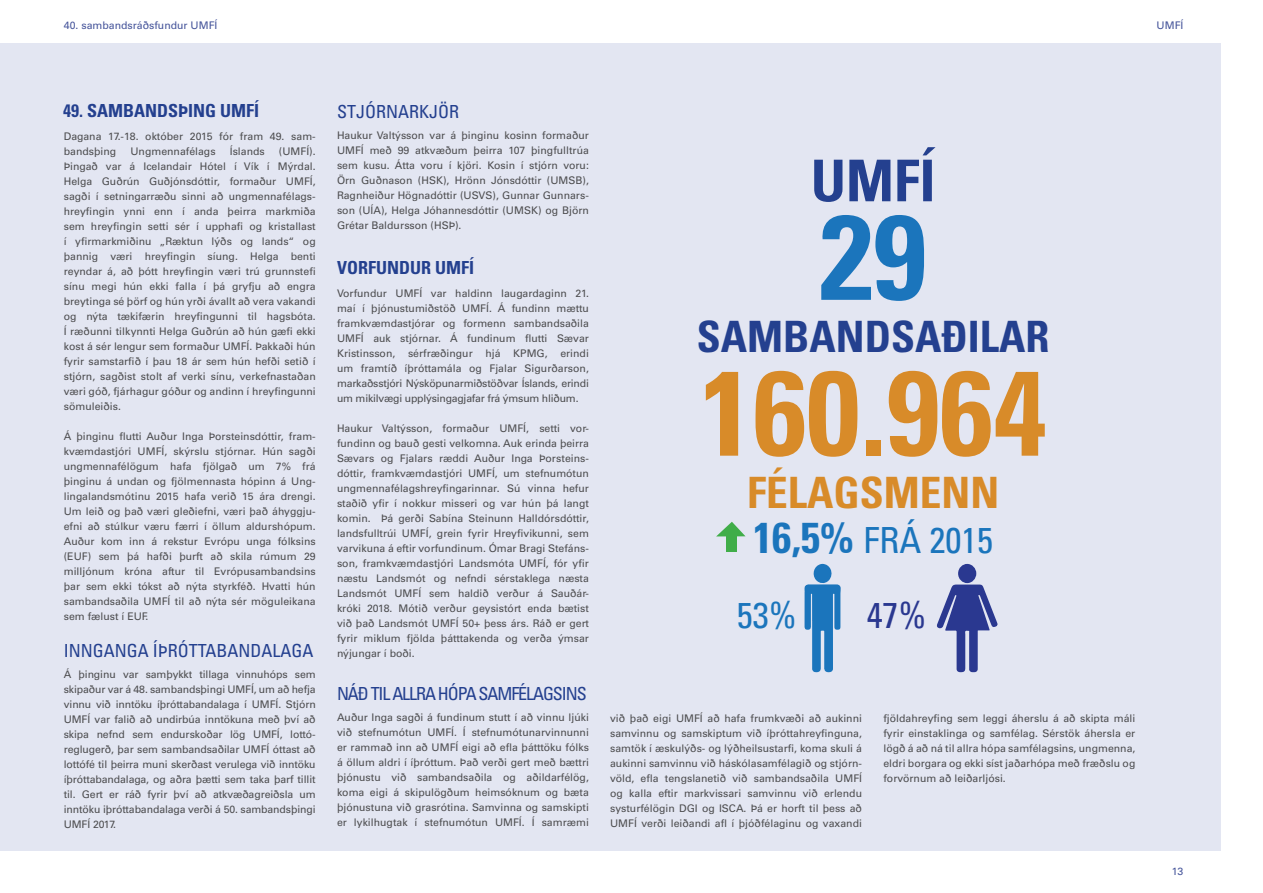
<style>
.page{position:relative;width:1263px;height:893px;background:#fff}
.page>*{position:absolute;margin:0;border:0;box-sizing:border-box;transform-origin:0 0}
.t1{font:700 condensed 120px "Univers LT Std";color:#d88b29}
.t2{font:700 condensed 120px "Univers LT Std";color:#1b75bc}
.t3{font:700 condensed 57.6px "Univers LT Std";color:#24408f}
.t4{font:700 condensed 43.2px "Univers LT Std";color:#24408f}
.t5{font:700 condensed 43.2px "Univers LT Std";color:#d88b29}
.t6{font:condensed 36px/74.6px "Univers LT Std";color:#1b75bc}
.t7{font:condensed 36px "Univers LT Std";color:#2a3890}
.t8{font:condensed 18px "Univers LT Std";color:#24408f}
.t9{font:700 condensed 18px "Univers LT Std";color:#24408f}
.t10{font:condensed 18px "Univers LT Std";letter-spacing:-.06em;color:#24408f}
.t11{font:10.5px/15px "Univers LT Std";color:#4c4c4e;text-align:justify}
.t12{font:10.5px "Univers LT Std";color:#45549a}
.s1{font-weight:700;font-size:43.2px}
</style>
<div class="page">
<div style="left:0;top:43px;width:1220px;height:807px;background:#e3e6f2"></div>
<div style="left:726px;top:536px;width:11px;height:16px;background:#40ad49"></div>
<svg style="left:716px;top:522px;width:29px;height:14px"></svg>
<svg style="left:804px;top:564px;width:37px;height:109px"></svg>
<div style="left:958px;top:564px;width:18px;height:19px;background:#2a3890;border-radius:50%"></div>
<svg style="left:937px;top:584px;width:61px;height:88px"></svg>
<p class="t12" style="left:64px;top:19px;width:155px">40. sambandsráðsfundur UMFÍ</p>
<p class="t12" style="left:1156px;top:19px;width:28px">UMFÍ</p>
<h3 class="t9" style="left:63px;top:99px;width:197px">49. SAMBANDSÞING UMFÍ</h3>
<p class="t11" style="left:64px;top:129px;width:253px">Dagana 17.-18. október 2015 fór fram 49. sam&shy;bandsþing</p>
<p class="t11" style="left:64px;top:144px;width:253px;text-indent:215px">(UMFÍ).<br>Þingað var á Icelandair Hótel í Vík í Mýrdal.<br>Helga Guðrún Guðjónsdóttir, formaður UMFÍ, sagði í setningarræðu sinni að ungmennafélags&shy;hreyfingin ynni enn í anda þeirra markmiða sem hreyfingin setti sér í upphafi og kristallast í yfirmarkmiðinu „Ræktun lýðs og lands“ og þannig væri hreyfingin síung. Helga benti reyndar á, að þótt hreyfingin væri trú grunnstefi sínu megi hún ekki falla í þá gryfju að engra breytinga sé þörf og hún yrði ávallt að vera vakandi og nýta tækifærin hreyfingunni til hagsbóta.<br>Í ræðunni tilkynnti Helga Guðrún að hún gæfi ekki kost á sér lengur sem formaður UMFÍ. Þakkaði hún fyrir samstarfið í þau 18 ár sem hún hefði setið í stjórn, sagðist stolt af verki sínu, verkefnastaðan væri góð, fjárhagur góður og andinn í hreyfingunni sömuleiðis.</p>
<p class="t11" style="left:64px;top:429px;width:253px">Á þinginu flutti Auður Inga Þorsteinsdóttir, fram&shy;kvæmdastjóri UMFÍ, skýrslu stjórnar. Hún sagði ungmennafélögum hafa fjölgað um 7% frá þinginu á undan og fjölmennasta hópinn á Ung&shy;lingalandsmótinu 2015 hafa verið 15 ára drengi.<br>Um leið og það væri gleðiefni, væri það áhyggju&shy;efni að stúlkur væru færri í öllum aldurshópum.<br>Auður kom inn á rekstur Evrópu unga fólksins (EUF) sem þá hafði þurft að skila rúmum 29 milljónum króna aftur til Evrópusambandsins þar sem ekki tókst að nýta styrkféð. Hvatti hún sambandsaðila UMFÍ til að nýta sér möguleikana sem fælust í EUF.</p>
<h3 class="t8" style="left:64px;top:639px;width:251px">INNGANGA ÍÞRÓTTABANDALAGA</h3>
<p class="t11" style="left:64px;top:666px;width:253px">Á þinginu var samþykkt tillaga vinnuhóps sem skipaður var á 48. sambandsþingi UMFÍ, um að hefja vinnu við inntöku íþróttabandalaga í UMFÍ. Stjórn UMFÍ var falið að undirbúa inntökuna með því að skipa nefnd sem endurskoðar lög UMFÍ, lottó&shy;reglugerð, þar sem sambandsaðilar UMFÍ óttast að lottófé til þeirra muni skerðast verulega við inntöku íþróttabandalaga, og aðra þætti sem taka þarf tillit til. Gert er ráð fyrir því að atkvæðagreiðsla um inntöku iþróttabandalaga verði á 50. sambandsþingi UMFÍ 2017.</p>
<p class="t11" style="left:130px;top:144px;width:87px">Ungmennafélags</p>
<p class="t11" style="left:230px;top:144px;width:37px">Íslands</p>
<h3 class="t8" style="left:337px;top:101px;width:124px">STJÓRNARKJÖR</h3>
<p class="t11" style="left:337px;top:128px;width:253px">Haukur Valtýsson var á þinginu kosinn formaður UMFÍ með 99 atkvæðum þeirra 107 þingfulltrúa sem kusu. Átta voru í kjöri. Kosin í stjórn voru:<br>Örn Guðnason (HSK), Hrönn Jónsdóttir (UMSB), Ragnheiður Högnadóttir (USVS), Gunnar Gunnars&shy;son (UÍA), Helga Jóhannesdóttir (UMSK) og Björn Grétar Baldursson (HSÞ).</p>
<h3 class="t9" style="left:337px;top:256px;width:138px">VORFUNDUR UMFÍ</h3>
<p class="t11" style="left:337px;top:286px;width:253px">Vorfundur UMFÍ var haldinn laugardaginn 21. maí í þjónustumiðstöð UMFÍ. Á fundinn mættu framkvæmdastjórar og formenn sambandsaðila UMFÍ auk stjórnar. Á fundinum flutti Sævar Kristinsson, sérfræðingur hjá KPMG, erindi um framtíð íþróttamála og Fjalar Sigurðarson, markaðsstjóri Nýsköpunarmiðstöðvar Íslands, erindi um mikilvægi upplýsingagjafar frá ýmsum hliðum.</p>
<p class="t11" style="left:337px;top:421px;width:253px">Haukur Valtýsson, formaður UMFÍ, setti vor&shy;fundinn og bauð gesti velkomna. Auk erinda þeirra Sævars og Fjalars ræddi Auður Inga Þorsteins&shy;dóttir, framkvæmdastjóri UMFÍ, um stefnumótun ungmennafélagshreyfingarinnar. Sú vinna hefur staðið yfir í nokkur misseri og var hún þá langt komin. Þá gerði Sabína Steinunn Halldórsdóttir, landsfulltrúi UMFÍ, grein fyrir Hreyfivikunni, sem varvikuna á eftir vorfundinum. Ómar Bragi Stefáns&shy;son, framkvæmdastjóri Landsmóta UMFÍ, fór yfir næstu Landsmót og nefndi sérstaklega næsta Landsmót UMFÍ sem haldið verður á Sauðár&shy;króki 2018. Mótið verður geysistórt enda bætist við það Landsmót UMFÍ 50+ þess árs. Ráð er gert fyrir miklum fjölda þátttakenda og verða ýmsar nýjungar í boði.</p>
<h2 class="t3" style="left:811px;top:145px;width:126px">UMFÍ</h2>
<h1 class="t2" style="left:820px;top:184px;width:108px">29</h1>
<h3 class="t4" style="left:697px;top:310px;width:354px">SAMBANDSAÐILAR</h3>
<h1 class="t1" style="left:700px;top:339px;width:348px">160.964</h1>
<h3 class="t5" style="left:747px;top:466px;width:253px">FÉLAGSMENN</h3>
<h3 class="t6" style="left:737px;top:503px;width:258px;text-indent:16px"><span class="s1">16,5%</span> FRÁ 2015<br>53%</h3>
<h3 class="t7" style="left:867px;top:592px;width:61px">47%</h3>
<h3 class="t10" style="left:337px;top:682px;width:251px">NÁÐ TIL ALLRA HÓPA SAMFÉLAGSINS</h3>
<p class="t11" style="left:337px;top:710px;width:253px">Auður Inga sagði á fundinum stutt í að vinnu ljúki við stefnumótun UMFÍ. Í stefnumótunarvinnunni er rammað inn að UMFÍ eigi að efla þátttöku fólks á öllum aldri í íþróttum. Það verði gert með bættri þjónustu við sambandsaðila og aðildarfélög, koma eigi á skipulögðum heimsóknum og bæta þjónustuna við grasrótina. Samvinna og samskipti er lykilhugtak í stefnumótun UMFÍ. Í samræmi</p>
<p class="t11" style="left:610px;top:710px;width:253px">við það eigi UMFÍ að hafa frumkvæði að aukinni samvinnu og samskiptum við íþróttahreyfinguna, samtök í æskulýðs- og lýðheilsustarfi, koma skuli á aukinni samvinnu við háskólasamfélagið og stjórn&shy;völd, efla tengslanetið við sambandsaðila UMFÍ og kalla eftir markvissari samvinnu við erlendu systurfélögin DGI og ISCA. Þá er horft til þess að UMFÍ verði leiðandi afl í þjóðfélaginu og vaxandi</p>
<p class="t11" style="left:883px;top:710px;width:253px">fjöldahreyfing sem leggi áherslu á að skipta máli fyrir einstaklinga og samfélag. Sérstök áhersla er lögð á að ná til allra hópa samfélagsins, ungmenna, eldri borgara og ekki síst jaðarhópa með fræðslu og forvörnum að leiðarljósi.</p>
<p class="t12" style="left:1172px;top:865px;width:13px">13</p>
</div>
